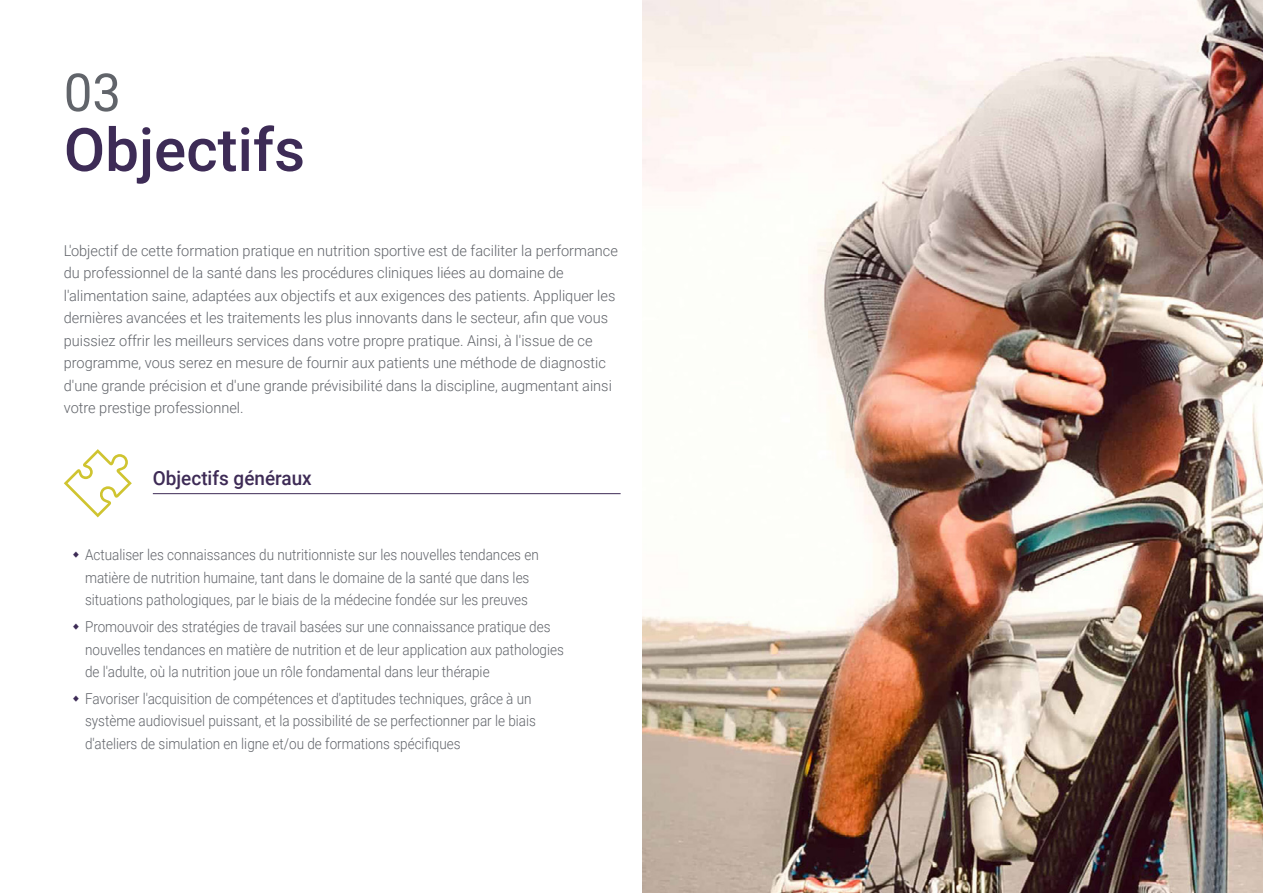
<style>
.page{position:relative;width:1263px;height:893px;background:#fff}
.page>*{position:absolute;margin:0;border:0;box-sizing:border-box;transform-origin:0 0}
.t1{font:500 60px "Roboto";color:#3d2b56}
.t2{font:52.5px "Roboto";color:#61646a}
.t3{font:500 19.5px "Roboto";color:#3e2b56}
.t4{font:300 15px/22.5px "Roboto";color:#61646a;scale:.9 1}
.t5{font:300 15px/22.5px "Roboto";color:#61646a}
</style>
<div class="page">
<img style="left:642px;top:0;width:621px;height:893px">
<hr style="left:153px;top:493px;width:468px;height:1px;background:#3e2b56">
<svg style="left:64px;top:449px;width:68px;height:68px"></svg>
<h2 class="t2" style="left:64px;top:56px;width:59px">03</h2>
<h1 class="t1" style="left:64px;top:108px;width:243px">Objectifs</h1>
<p class="t5" style="left:64px;top:239px;width:556px">L'objectif de cette formation pratique en nutrition sportive est de faciliter la performance du professionnel de la santé dans les procédures cliniques liées au domaine de l'alimentation saine, adaptées aux objectifs et aux exigences des patients. Appliquer les dernières avancées et les traitements les plus innovants dans le secteur, afin que vous puissiez offrir les meilleurs services dans votre propre pratique. Ainsi, à l'issue de ce programme, vous serez en mesure de fournir aux patients une méthode de diagnostic d'une grande précision et d'une grande prévisibilité dans la discipline, augmentant ainsi votre prestige professionnel.</p>
<h3 class="t3" style="left:153px;top:465px;width:160px">Objectifs généraux</h3>
<p class="t4" style="left:85px;top:543px;width:506px">Actualiser les connaissances du nutritionniste sur les nouvelles tendances en matière de nutrition humaine, tant dans le domaine de la santé que dans les situations pathologiques, par le biais de la médecine fondée sur les preuves</p>
<p class="t4" style="left:85px;top:615px;width:534px">Promouvoir des stratégies de travail basées sur une connaissance pratique des nouvelles tendances en matière de nutrition et de leur application aux pathologies de l'adulte, où la nutrition joue un rôle fondamental dans leur thérapie</p>
<p class="t4" style="left:85px;top:687px;width:503px">Favoriser l'acquisition de compétences et d'aptitudes techniques, grâce à un système audiovisuel puissant, et la possibilité de se perfectionner par le biais d'ateliers de simulation en ligne et/ou de formations spécifiques</p>
</div>
